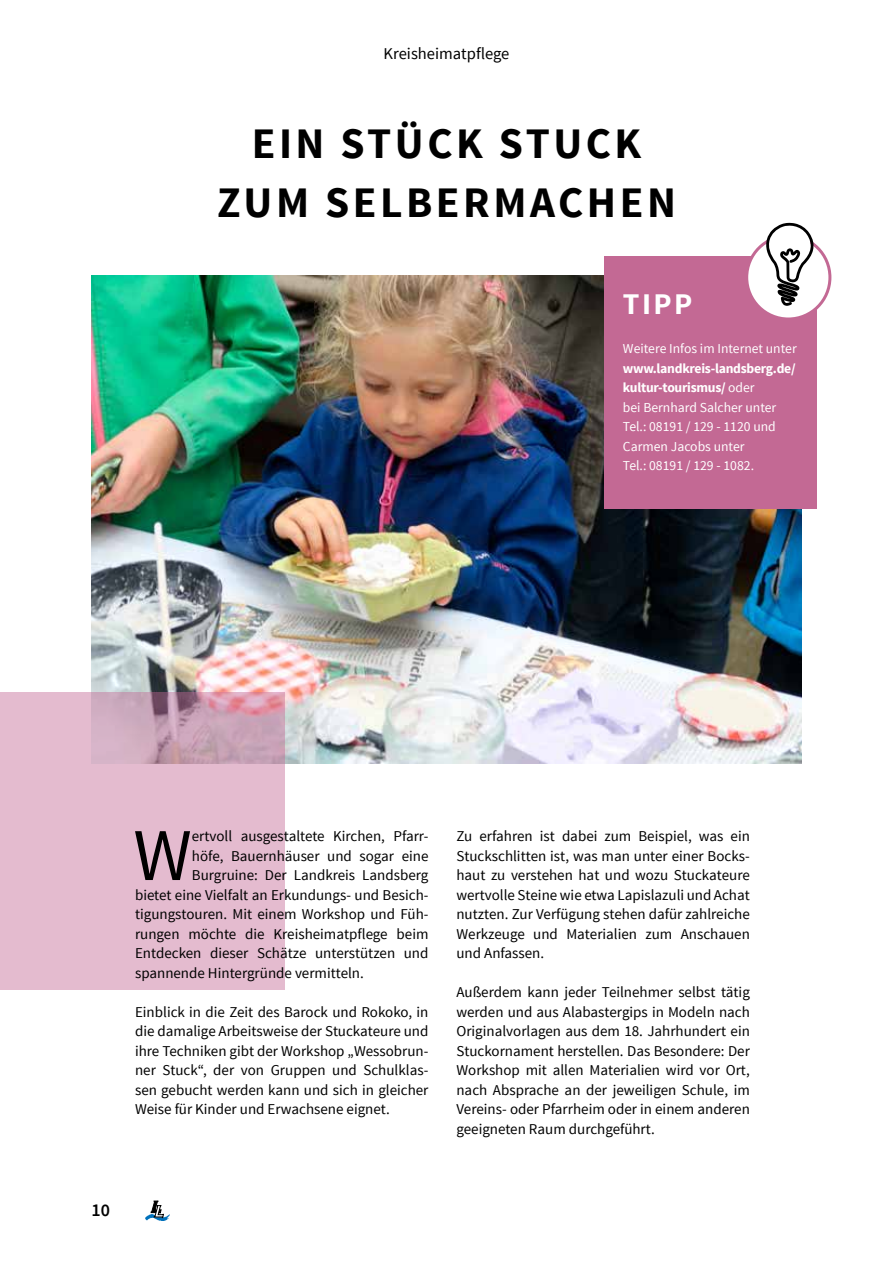
<style>
.page{position:relative;width:893px;height:1263px;background:#fff}
.page>*{position:absolute;margin:0;border:0;box-sizing:border-box;transform-origin:0 0}
.t1{font:74.4px "Source Sans Pro";color:#000}
.t2{font:700 43.5px/58.5px "Source Sans Pro";letter-spacing:.08em;color:#000;text-align:center}
.t3{font:700 30px "Source Sans Pro";color:#fff}
.t4{font:600 18px "Source Sans Pro";color:#000}
.t5{font:16.5px "Source Sans Pro";color:#000}
.t6{font:15px/19.5px "Source Sans Pro";color:#000;text-align:justify}
.t7{font:13.65px/19.5px "Source Sans Pro";color:#fff}
.s1{font-weight:700}
</style>
<div class="page">
<img style="left:145px;top:1200px;width:24px;height:20px">
<svg style="left:151px;top:1201px;width:13px;height:17px"></svg>
<img style="left:91px;top:276px;width:710px;height:487px">
<svg style="left:0;top:692px;width:285px;height:298px;background:#dfb6ca"></svg>
<div style="left:604px;top:256px;width:212px;height:253px;background:#c36994"></div>
<div style="left:747px;top:236px;width:83px;height:83px;background:#fff;border-radius:50%"></div>
<div style="left:745px;top:234px;width:86px;height:86px;border:3px solid #c36994;border-radius:50%"></div>
<svg style="left:766px;top:223px;width:48px;height:83px"></svg>
<p class="t5" style="left:384px;top:43px;width:127px">Kreisheimatpflege</p>
<h2 class="t2" style="left:217px;top:116px;width:460px">EIN STÜCK STUCK<br>ZUM SELBERMACHEN</h2>
<h3 class="t3" style="left:623px;top:285px;width:71px">TIPP</h3>
<p class="t7" style="left:623px;top:339px;width:175px">Weitere Infos im Internet unter</p>
<p class="t7" style="left:623px;top:359px;width:174px"><span class="s1">www.landkreis-landsberg.de/ kultur-tourismus/</span> oder<br>bei Bernhard Salcher unter<br>Tel.: 08191 / 129 - 1120 und<br>Carmen Jacobs unter<br>Tel.: 08191 / 129 - 1082.</p>
<h1 class="t1" style="left:133px;top:809px;width:60px">W</h1>
<p class="t6" style="left:192px;top:826px;width:238px">ertvoll ausgestaltete Kirchen, Pfarr-</p>
<p class="t6" style="left:192px;top:846px;width:238px">höfe, Bauernhäuser und sogar eine</p>
<p class="t6" style="left:192px;top:865px;width:238px">Burgruine: Der Landkreis Landsberg</p>
<p class="t6" style="left:135px;top:885px;width:295px">bietet eine Vielfalt an Erkundungs- und Besich-</p>
<p class="t6" style="left:135px;top:904px;width:295px">tigungstouren. Mit einem Workshop und Füh-</p>
<p class="t6" style="left:135px;top:924px;width:295px">rungen möchte die Kreisheimatpflege beim</p>
<p class="t6" style="left:135px;top:943px;width:295px">Entdecken dieser Schätze unterstützen und</p>
<p class="t6" style="left:135px;top:963px;width:230px">spannende Hintergründe vermitteln.</p>
<p class="t6" style="left:135px;top:1002px;width:295px">Einblick in die Zeit des Barock und Rokoko, in die damalige Arbeitsweise der Stuckateure und ihre Techniken gibt der Workshop „Wessobrun&shy;ner Stuck“, der von Gruppen und Schulklas&shy;sen gebucht werden kann und sich in gleicher Weise für Kinder und Erwachsene eignet.</p>
<p class="t4" style="left:92px;top:1199px;width:20px">10</p>
<p class="t6" style="left:456px;top:826px;width:295px">Zu erfahren ist dabei zum Beispiel, was ein Stuckschlitten ist, was man unter einer Bocks&shy;haut zu verstehen hat und wozu Stuckateure wertvolle Steine wie etwa Lapislazuli und Achat nutzten. Zur Verfügung stehen dafür zahlreiche Werkzeuge und Materialien zum Anschauen und Anfassen.</p>
<p class="t6" style="left:456px;top:982px;width:295px">Außerdem kann jeder Teilnehmer selbst tätig werden und aus Alabastergips in Modeln nach Originalvorlagen aus dem 18. Jahrhundert ein Stuckornament herstellen. Das Besondere: Der Workshop mit allen Materialien wird vor Ort, nach Absprache an der jeweiligen Schule, im Vereins- oder Pfarrheim oder in einem anderen geeigneten Raum durchgeführt.</p>
</div>
